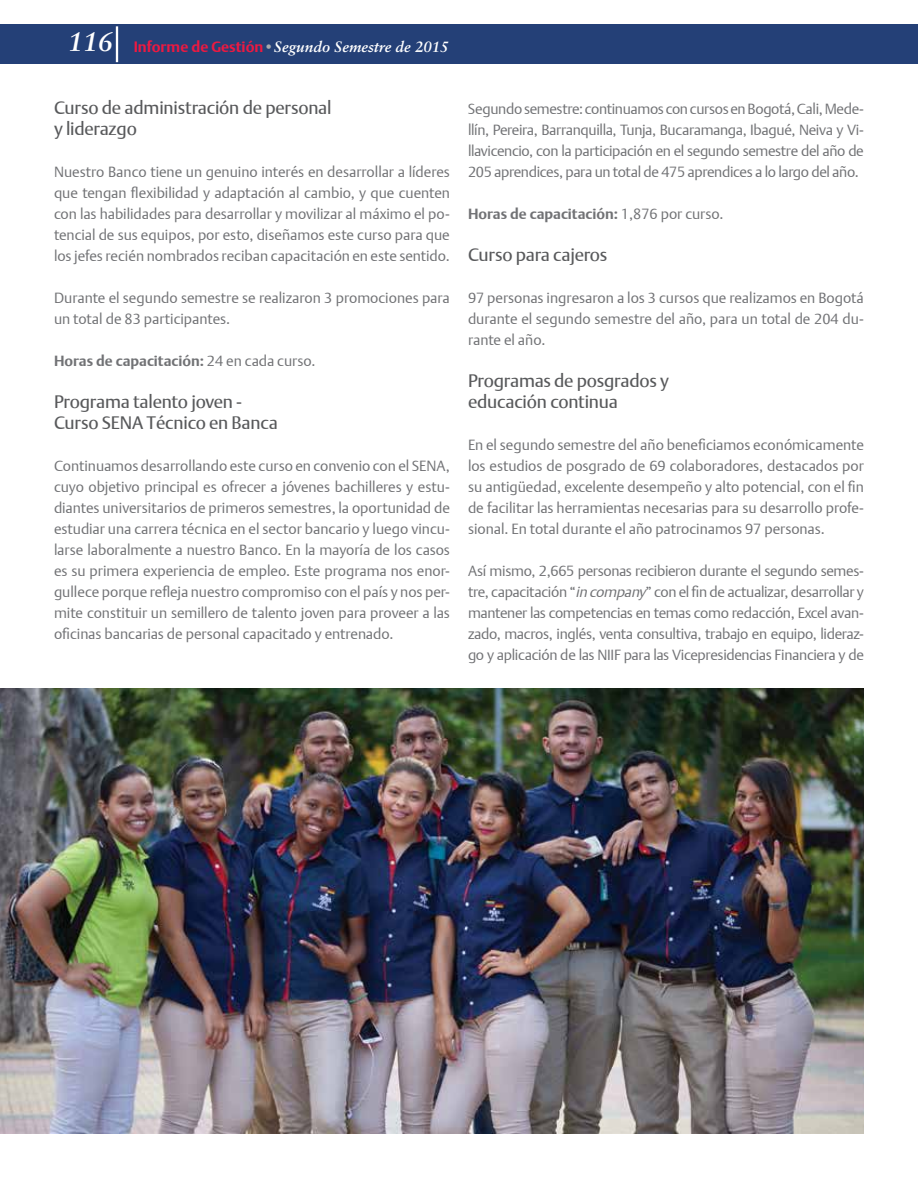
<style>
.page{position:relative;width:918px;height:1188px;background:#fff}
.page>*{position:absolute;margin:0;border:0;box-sizing:border-box;transform-origin:0 0}
.t1{font:18px/21px "DTL Argo T";letter-spacing:-.01em;color:#58595b}
.t2{font:italic 700 15px "Sabon LT Std";color:#fff}
.t3{font:14.7px/21px "DTL Argo T Light";letter-spacing:-.005em;color:#717275;text-align:justify}
.t4{font:700 14.7px "DTL Argo T";color:#717275}
.s1{font-size:27px}
.s2{font-family:"DTL Argo T";font-style:normal;color:#ed1941}
.s3{font-family:"DTL Argo T";font-style:normal;color:#a7a9ac}
.s4{font-family:"DTL Argo T Light";font-weight:400}
.s5{font-style:italic}
</style>
<div class="page">
<div style="left:0;top:24px;width:918px;height:39px;background:#244077"></div>
<hr style="left:116px;top:26px;width:2px;height:36px;background:#fff">
<img style="left:0;top:688px;width:864px;height:446px">
<p class="t2" style="left:68px;top:38px;width:382px"><span class="s1">116</span> <span class="s2">Informe de Gestión</span><span class="s3">•</span>Segundo Semestre de 2015</p>
<p class="t1" style="left:54px;top:97px;width:279px">Curso de administración de personal y liderazgo</p>
<p class="t3" style="left:54px;top:161px;width:398px">Nuestro Banco tiene un genuino interés en desarrollar a líderes que tengan flexibilidad y adaptación al cambio, y que cuenten con las habilidades para desarrollar y movilizar al máximo el po&shy;tencial de sus equipos, por esto, diseñamos este curso para que los jefes recién nombrados reciban capacitación en este sentido.</p>
<p class="t3" style="left:54px;top:287px;width:397px">Durante el segundo semestre se realizaron 3 promociones para un total de 83 participantes.</p>
<p class="t4" style="left:54px;top:352px;width:263px">Horas de capacitación: <span class="s4">24 en cada curso.</span></p>
<p class="t1" style="left:54px;top:391px;width:225px">Programa talento joven -<br>Curso SENA Técnico en Banca</p>
<p class="t3" style="left:54px;top:455px;width:398px">Continuamos desarrollando este curso en convenio con el SENA, cuyo objetivo principal es ofrecer a jóvenes bachilleres y estu&shy;diantes universitarios de primeros semestres, la oportunidad de estudiar una carrera técnica en el sector bancario y luego vincu&shy;larse laboralmente a nuestro Banco. En la mayoría de los casos es su primera experiencia de empleo. Este programa nos enor&shy;gullece porque refleja nuestro compromiso con el país y nos per&shy;mite constituir un semillero de talento joven para proveer a las oficinas bancarias de personal capacitado y entrenado.</p>
<p class="t3" style="left:468px;top:98px;width:398px">Segundo semestre: continuamos con cursos en Bogotá, Cali, Mede&shy;llín, Pereira, Barranquilla, Tunja, Bucaramanga, Ibagué, Neiva y Vi&shy;llavicencio, con la participación en el segundo semestre del año de 205 aprendices, para un total de 475 aprendices a lo largo del año.</p>
<p class="t4" style="left:468px;top:205px;width:257px">Horas de capacitación: <span class="s4">1,876 por curso.</span></p>
<p class="t1" style="left:468px;top:244px;width:141px">Curso para cajeros</p>
<p class="t3" style="left:468px;top:287px;width:398px">97 personas ingresaron a los 3 cursos que realizamos en Bogotá durante el segundo semestre del año, para un total de 204 du&shy;rante el año.</p>
<p class="t1" style="left:468px;top:370px;width:203px">Programas de posgrados y educación continua</p>
<p class="t3" style="left:468px;top:434px;width:398px">En el segundo semestre del año beneficiamos económicamente los estudios de posgrado de 69 colaboradores, destacados por su antigüedad, excelente desempeño y alto potencial, con el fin de facilitar las herramientas necesarias para su desarrollo profe&shy;sional. En total durante el año patrocinamos 97 personas.</p>
<p class="t3" style="left:468px;top:560px;width:398px">Así mismo, 2,665 personas recibieron durante el segundo semes&shy;tre, capacitación “<span class="s5">in company</span>” con el fin de actualizar, desarrollar y mantener las competencias en temas como redacción, Excel avan&shy;zado, macros, inglés, venta consultiva, trabajo en equipo, lideraz&shy;go y aplicación de las NIIF para las Vicepresidencias Financiera y de</p>
</div>
